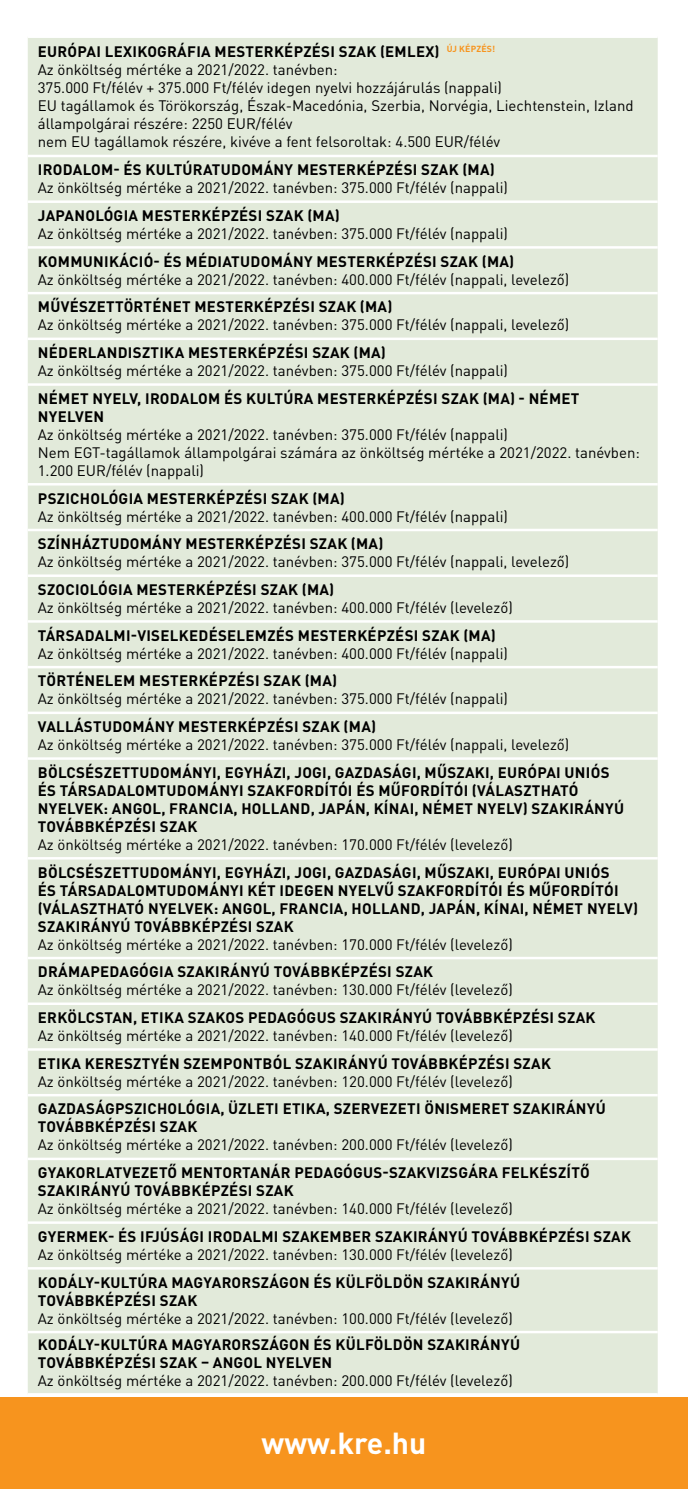
<style>
.page{position:relative;width:688px;height:1489px;background:#fff}
.page>*{position:absolute;margin:0;border:0;box-sizing:border-box;transform-origin:0 0}
.t1{font:700 30px "DIN Pro";color:#fff}
.t2{font:15px/18px "DIN Pro";color:#000}
.t3{font:700 15px/18px "DIN Pro";letter-spacing:.02em;color:#000}
.s1{font-weight:700}
</style>
<div class="page">
<div style="left:0;top:1397px;width:687px;height:91px;background:#f7941e"></div>
<div style="left:28px;top:38px;width:629px;height:1354px;background:#e2eada"></div>
<hr style="left:28px;top:155px;width:629px;height:2px;background:#fff">
<hr style="left:28px;top:200px;width:629px;height:3px;background:#fff">
<hr style="left:28px;top:246px;width:629px;height:3px;background:#fff">
<hr style="left:28px;top:292px;width:629px;height:2px;background:#fff">
<hr style="left:28px;top:337px;width:629px;height:3px;background:#fff">
<hr style="left:28px;top:383px;width:629px;height:3px;background:#fff">
<hr style="left:28px;top:483px;width:629px;height:2px;background:#fff">
<hr style="left:28px;top:528px;width:629px;height:3px;background:#fff">
<hr style="left:28px;top:574px;width:629px;height:3px;background:#fff">
<hr style="left:28px;top:620px;width:629px;height:2px;background:#fff">
<hr style="left:28px;top:666px;width:629px;height:2px;background:#fff">
<hr style="left:28px;top:711px;width:629px;height:3px;background:#fff">
<hr style="left:28px;top:757px;width:629px;height:2px;background:#fff">
<hr style="left:28px;top:857px;width:629px;height:2px;background:#fff">
<hr style="left:28px;top:956px;width:629px;height:3px;background:#fff">
<hr style="left:28px;top:1002px;width:629px;height:2px;background:#fff">
<hr style="left:28px;top:1048px;width:629px;height:2px;background:#fff">
<hr style="left:28px;top:1093px;width:629px;height:3px;background:#fff">
<hr style="left:28px;top:1157px;width:629px;height:3px;background:#fff">
<hr style="left:28px;top:1221px;width:629px;height:2px;background:#fff">
<hr style="left:28px;top:1266px;width:629px;height:3px;background:#fff">
<hr style="left:28px;top:1330px;width:629px;height:3px;background:#fff">
<p class="t2" style="left:38px;top:42px;width:597px"><span class="s1">EURÓPAI LEXIKOGRÁFIA MESTERKÉPZÉSI SZAK (EMLEX)</span> <sup>ÚJ</sup> <sup>KÉPZÉS!<br></sup>Az önköltség mértéke a 2021/2022. tanévben:<br>375.000 Ft/félév + 375.000 Ft/félév idegen nyelvi hozzájárulás (nappali)<br>EU tagállamok és Törökország, Észak-Macedónia, Szerbia, Norvégia, Liechtenstein, Izland állampolgárai részére: 2250 EUR/félév<br>nem EU tagállamok részére, kivéve a fent felsoroltak: 4.500 EUR/félév</p>
<p class="t3" style="left:38px;top:159px;width:458px">IRODALOM- ÉS KULTÚRATUDOMÁNY MESTERKÉPZÉSI SZAK (MA)</p>
<p class="t2" style="left:38px;top:177px;width:471px">Az önköltség mértéke a 2021/2022. tanévben: 375.000 Ft/félév (nappali)</p>
<p class="t3" style="left:38px;top:205px;width:303px">JAPANOLÓGIA MESTERKÉPZÉSI SZAK (MA)</p>
<p class="t2" style="left:38px;top:223px;width:471px">Az önköltség mértéke a 2021/2022. tanévben: 375.000 Ft/félév (nappali)</p>
<p class="t3" style="left:38px;top:250px;width:477px">KOMMUNIKÁCIÓ- ÉS MÉDIATUDOMÁNY MESTERKÉPZÉSI SZAK (MA)</p>
<p class="t2" style="left:38px;top:269px;width:533px">Az önköltség mértéke a 2021/2022. tanévben: 400.000 Ft/félév (nappali, levelező)</p>
<p class="t3" style="left:38px;top:296px;width:356px">MŰVÉSZETTÖRTÉNET MESTERKÉPZÉSI SZAK (MA)</p>
<p class="t2" style="left:38px;top:314px;width:533px">Az önköltség mértéke a 2021/2022. tanévben: 375.000 Ft/félév (nappali, levelező)</p>
<p class="t3" style="left:38px;top:342px;width:349px">NÉDERLANDISZTIKA MESTERKÉPZÉSI SZAK (MA)</p>
<p class="t2" style="left:38px;top:360px;width:471px">Az önköltség mértéke a 2021/2022. tanévben: 375.000 Ft/félév (nappali)</p>
<p class="t3" style="left:38px;top:387px;width:543px">NÉMET NYELV, IRODALOM ÉS KULTÚRA MESTERKÉPZÉSI SZAK (MA) - NÉMET<br>NYELVEN</p>
<p class="t2" style="left:38px;top:424px;width:603px">Az önköltség mértéke a 2021/2022. tanévben: 375.000 Ft/félév (nappali)<br>Nem EGT-tagállamok állampolgárai számára az önköltség mértéke a 2021/2022. tanévben:<br>1.200 EUR/félév (nappali)</p>
<p class="t3" style="left:38px;top:487px;width:308px">PSZICHOLÓGIA MESTERKÉPZÉSI SZAK (MA)</p>
<p class="t2" style="left:38px;top:505px;width:471px">Az önköltség mértéke a 2021/2022. tanévben: 400.000 Ft/félév (nappali)</p>
<p class="t3" style="left:38px;top:533px;width:347px">SZÍNHÁZTUDOMÁNY MESTERKÉPZÉSI SZAK (MA)</p>
<p class="t2" style="left:38px;top:551px;width:533px">Az önköltség mértéke a 2021/2022. tanévben: 375.000 Ft/félév (nappali, levelező)</p>
<p class="t3" style="left:38px;top:578px;width:298px">SZOCIOLÓGIA MESTERKÉPZÉSI SZAK (MA)</p>
<p class="t2" style="left:38px;top:597px;width:476px">Az önköltség mértéke a 2021/2022. tanévben: 400.000 Ft/félév (levelező)</p>
<p class="t3" style="left:38px;top:624px;width:459px">TÁRSADALMI-VISELKEDÉSELEMZÉS MESTERKÉPZÉSI SZAK (MA)</p>
<p class="t2" style="left:38px;top:642px;width:471px">Az önköltség mértéke a 2021/2022. tanévben: 400.000 Ft/félév (nappali)</p>
<p class="t3" style="left:38px;top:670px;width:300px">TÖRTÉNELEM MESTERKÉPZÉSI SZAK (MA)</p>
<p class="t2" style="left:38px;top:688px;width:471px">Az önköltség mértéke a 2021/2022. tanévben: 375.000 Ft/félév (nappali)</p>
<p class="t3" style="left:38px;top:715px;width:339px">VALLÁSTUDOMÁNY MESTERKÉPZÉSI SZAK (MA)</p>
<p class="t2" style="left:38px;top:734px;width:533px">Az önköltség mértéke a 2021/2022. tanévben: 375.000 Ft/félév (nappali, levelező)</p>
<p class="t3" style="left:38px;top:761px;width:587px">BÖLCSÉSZETTUDOMÁNYI, EGYHÁZI, JOGI, GAZDASÁGI, MŰSZAKI, EURÓPAI UNIÓS ÉS TÁRSADALOMTUDOMÁNYI SZAKFORDÍTÓI ÉS MŰFORDÍTÓI (VÁLASZTHATÓ NYELVEK: ANGOL, FRANCIA, HOLLAND, JAPÁN, KÍNAI, NÉMET NYELV) SZAKIRÁNYÚ TOVÁBBKÉPZÉSI SZAK</p>
<p class="t2" style="left:38px;top:833px;width:476px">Az önköltség mértéke a 2021/2022. tanévben: 170.000 Ft/félév (levelező)</p>
<p class="t3" style="left:38px;top:861px;width:601px">BÖLCSÉSZETTUDOMÁNYI, EGYHÁZI, JOGI, GAZDASÁGI, MŰSZAKI, EURÓPAI UNIÓS<br>ÉS TÁRSADALOMTUDOMÁNYI KÉT IDEGEN NYELVŰ SZAKFORDÍTÓI ÉS MŰFORDÍTÓI (VÁLASZTHATÓ NYELVEK: ANGOL, FRANCIA, HOLLAND, JAPÁN, KÍNAI, NÉMET NYELV)<br>SZAKIRÁNYÚ TOVÁBBKÉPZÉSI SZAK</p>
<p class="t2" style="left:38px;top:933px;width:476px">Az önköltség mértéke a 2021/2022. tanévben: 170.000 Ft/félév (levelező)</p>
<p class="t3" style="left:38px;top:961px;width:396px">DRÁMAPEDAGÓGIA SZAKIRÁNYÚ TOVÁBBKÉPZÉSI SZAK</p>
<p class="t2" style="left:38px;top:979px;width:476px">Az önköltség mértéke a 2021/2022. tanévben: 130.000 Ft/félév (levelező)</p>
<p class="t3" style="left:38px;top:1006px;width:559px">ERKÖLCSTAN, ETIKA SZAKOS PEDAGÓGUS SZAKIRÁNYÚ TOVÁBBKÉPZÉSI SZAK</p>
<p class="t2" style="left:38px;top:1025px;width:476px">Az önköltség mértéke a 2021/2022. tanévben: 140.000 Ft/félév (levelező)</p>
<p class="t3" style="left:38px;top:1052px;width:514px">ETIKA KERESZTYÉN SZEMPONTBÓL SZAKIRÁNYÚ TOVÁBBKÉPZÉSI SZAK</p>
<p class="t2" style="left:38px;top:1070px;width:476px">Az önköltség mértéke a 2021/2022. tanévben: 120.000 Ft/félév (levelező)</p>
<p class="t3" style="left:38px;top:1098px;width:569px">GAZDASÁGPSZICHOLÓGIA, ÜZLETI ETIKA, SZERVEZETI ÖNISMERET SZAKIRÁNYÚ<br>TOVÁBBKÉPZÉSI SZAK</p>
<p class="t2" style="left:38px;top:1134px;width:476px">Az önköltség mértéke a 2021/2022. tanévben: 200.000 Ft/félév (levelező)</p>
<p class="t3" style="left:38px;top:1161px;width:553px">GYAKORLATVEZETŐ MENTORTANÁR PEDAGÓGUS-SZAKVIZSGÁRA FELKÉSZÍTŐ<br>SZAKIRÁNYÚ TOVÁBBKÉPZÉSI SZAK</p>
<p class="t2" style="left:38px;top:1198px;width:476px">Az önköltség mértéke a 2021/2022. tanévben: 140.000 Ft/félév (levelező)</p>
<p class="t3" style="left:38px;top:1225px;width:594px">GYERMEK- ÉS IFJÚSÁGI IRODALMI SZAKEMBER SZAKIRÁNYÚ TOVÁBBKÉPZÉSI SZAK</p>
<p class="t2" style="left:38px;top:1243px;width:476px">Az önköltség mértéke a 2021/2022. tanévben: 130.000 Ft/félév (levelező)</p>
<p class="t3" style="left:38px;top:1271px;width:483px">KODÁLY-KULTÚRA MAGYARORSZÁGON ÉS KÜLFÖLDÖN SZAKIRÁNYÚ<br>TOVÁBBKÉPZÉSI SZAK</p>
<p class="t2" style="left:38px;top:1307px;width:476px">Az önköltség mértéke a 2021/2022. tanévben: 100.000 Ft/félév (levelező)</p>
<p class="t3" style="left:38px;top:1333px;width:483px">KODÁLY-KULTÚRA MAGYARORSZÁGON ÉS KÜLFÖLDÖN SZAKIRÁNYÚ<br>TOVÁBBKÉPZÉSI SZAK – ANGOL NYELVEN</p>
<p class="t2" style="left:38px;top:1369px;width:476px">Az önköltség mértéke a 2021/2022. tanévben: 200.000 Ft/félév (levelező)</p>
<h1 class="t1" style="left:261px;top:1417px;width:166px">www.kre.hu</h1>
</div>
